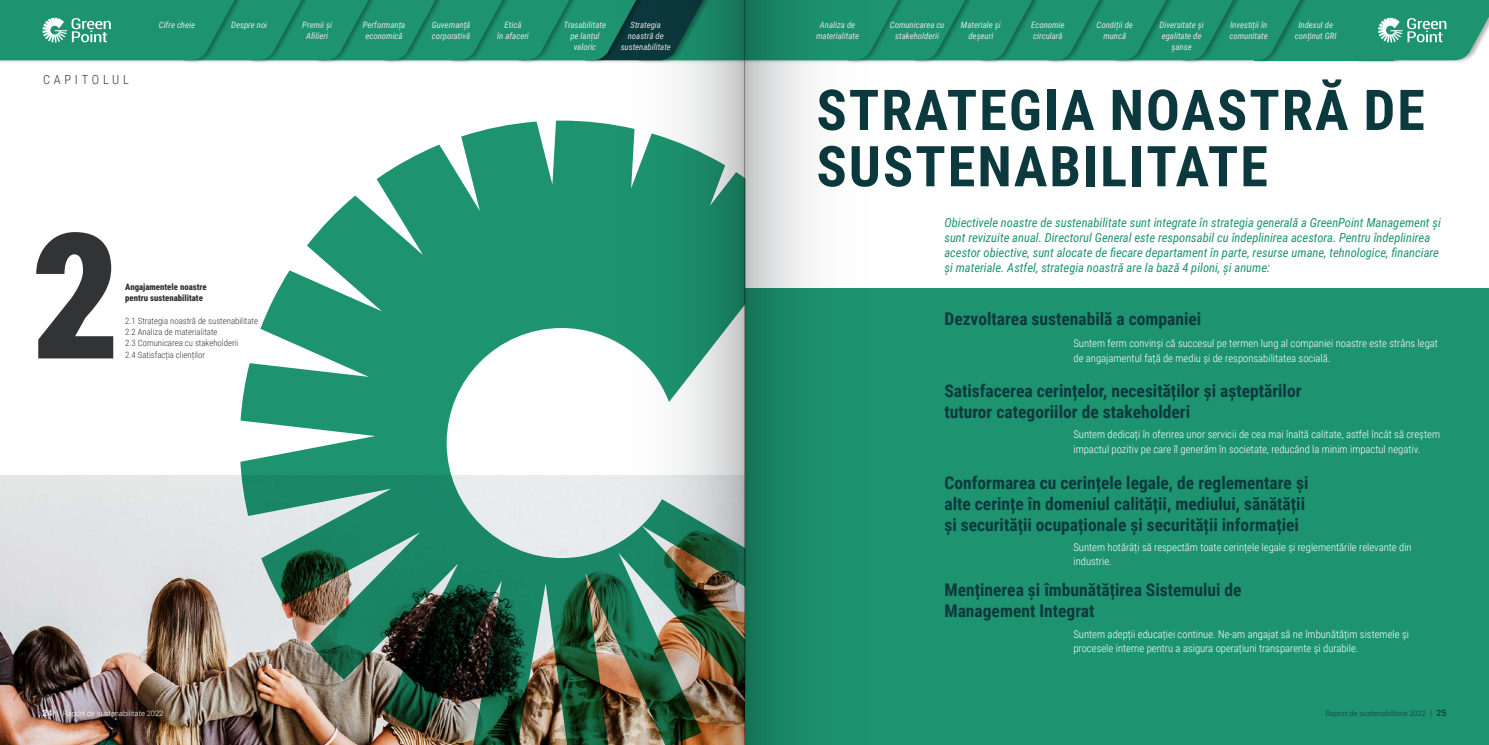
<style>
.page{position:relative;width:1489px;height:745px;background:#fff}
.page>*{position:absolute;margin:0;border:0;box-sizing:border-box;transform-origin:0 0}
.t1{font:900 175px "Roboto Condensed";color:#313334}
.t2{font:700 56.25px/56.2px "Roboto Condensed";letter-spacing:.035em;color:#0c393d}
.t3{font:700 17.5px/21px "Roboto Condensed";color:#0c393d}
.t4{font:italic 12.5px/15px "Roboto Condensed";color:#1d946f}
.t5{font:300 12.5px "Roboto Condensed";letter-spacing:.3em;color:#313334}
.t6{font:300 10.62px/14.4px "Roboto Condensed";color:#fff}
.t7{font:italic 8.75px/11.2px "Roboto Condensed";color:#e5e4e1;text-align:center}
.t8{font:300 8.75px/11.2px "Roboto Condensed";color:#313334}
.t9{font:900 8.75px/11.2px "Roboto Condensed";color:#313334}
.t10{font:300 7.5px "Roboto";color:#fff}
.t11{font:300 7.5px "Roboto";color:#0c393d}
.s1{font-weight:500;font-size:8.75px}
.s2{font-size:8.75px}
</style>
<div class="page">
<div style="left:745px;top:288px;width:743px;height:456px;background:#1d946f"></div>
<img style="left:0;top:475px;width:240px;height:269px">
<svg style="left:240px;top:120px;width:362px;height:624px"></svg>
<div style="left:1254px;top:0;width:140px;height:60px;background:#1d946f"></div>
<div style="left:1354px;top:0;width:134px;height:64px;background:#000;opacity:.3"></div>
<div style="left:1181px;top:0;width:131px;height:64px;background:#000;opacity:.3"></div>
<div style="left:1114px;top:0;width:131px;height:64px;background:#000;opacity:.3"></div>
<div style="left:1047px;top:0;width:131px;height:64px;background:#000;opacity:.3"></div>
<div style="left:980px;top:0;width:131px;height:64px;background:#000;opacity:.3"></div>
<div style="left:914px;top:0;width:131px;height:64px;background:#000;opacity:.3"></div>
<div style="left:847px;top:0;width:131px;height:64px;background:#000;opacity:.3"></div>
<div style="left:451px;top:0;width:131px;height:64px;background:#000;opacity:.3"></div>
<div style="left:384px;top:0;width:131px;height:64px;background:#000;opacity:.3"></div>
<div style="left:317px;top:0;width:131px;height:64px;background:#000;opacity:.3"></div>
<div style="left:250px;top:0;width:131px;height:64px;background:#000;opacity:.3"></div>
<div style="left:183px;top:0;width:131px;height:64px;background:#000;opacity:.3"></div>
<div style="left:0;top:0;width:247px;height:64px;background:#000;opacity:.3"></div>
<svg style="left:1354px;top:0;width:134px;height:60px"></svg>
<svg style="left:0;top:0;width:1305px;height:60px;background:#1e926e"></svg>
<svg style="left:744px;top:0;width:142px;height:744px"></svg>
<svg style="left:602px;top:0;width:142px;height:744px"></svg>
<p class="t7" style="left:159px;top:18px;width:38px">Cifre cheie</p>
<p class="t7" style="left:231px;top:19px;width:38px">Despre noi</p>
<p class="t7" style="left:302px;top:19px;width:31px">Premii și<br>Afilieri</p>
<p class="t7" style="left:363px;top:19px;width:44px;text-align:left">Performanța economică</p>
<p class="t7" style="left:432px;top:19px;width:40px;text-align:left">Guvernanță corporativă</p>
<p class="t7" style="left:497px;top:19px;width:33px">Etică<br>în afaceri</p>
<p class="t7" style="left:564px;top:19px;width:44px">Trasabilitate pe lanțul valoric</p>
<p class="t7" style="left:620px;top:19px;width:52px">Strategia noastră de sustenabilitate</p>
<p class="t7" style="left:816px;top:19px;width:45px">Analiza de materialitate</p>
<p class="t7" style="left:889px;top:19px;width:56px">Comunicarea cu stakeholderii</p>
<p class="t7" style="left:960px;top:19px;width:41px">Materiale și deșeuri</p>
<p class="t7" style="left:1031px;top:19px;width:35px;text-align:left">Economie circulară</p>
<p class="t7" style="left:1096px;top:19px;width:38px">Condiții de muncă</p>
<p class="t7" style="left:1159px;top:19px;width:46px">Diversitate și egalitate de șanse</p>
<p class="t7" style="left:1229px;top:19px;width:40px;text-align:left">Investiții în comunitate</p>
<p class="t7" style="left:1294px;top:19px;width:43px">Indexul de conținut GRI</p>
<p class="t5" style="left:43px;top:71px;width:87px">CAPITOLUL</p>
<h2 class="t2" style="left:816px;top:80px;width:610px">STRATEGIA NOASTRĂ DE<br>SUSTENABILITATE</h2>
<p class="t4" style="left:944px;top:214px;width:498px">Obiectivele noastre de sustenabilitate sunt integrate în strategia generală a GreenPoint Management și sunt revizuite anual. Directorul General este responsabil cu îndeplinirea acestora. Pentru îndeplinirea acestor obiective, sunt alocate de fiecare departament în parte, resurse umane, tehnologice, financiare și materiale. Astfel, strategia noastră are la bază 4 piloni, și anume:</p>
<h1 class="t1" style="left:31px;top:173px;width:91px">2</h1>
<p class="t9" style="left:125px;top:281px;width:83px">Angajamentele noastre pentru sustenabilitate</p>
<p class="t8" style="left:125px;top:314px;width:134px">2.1 Strategia noastră de sustenabilitate 2.2 Analiza de materialitate<br>2.3 Comunicarea cu stakeholderii<br>2.4 Satisfacția clienților</p>
<h3 class="t3" style="left:944px;top:307px;width:258px">Dezvoltarea sustenabilă a companiei</h3>
<p class="t6" style="left:1073px;top:336px;width:366px">Suntem ferm convinși că succesul pe termen lung al companiei noastre este strâns legat de angajamentul față de mediu și de responsabilitatea socială.</p>
<h3 class="t3" style="left:944px;top:379px;width:358px">Satisfacerea cerințelor, necesităților și așteptărilor tuturor categoriilor de stakeholderi</h3>
<p class="t6" style="left:1073px;top:426px;width:368px">Suntem dedicați în oferirea unor servicii de cea mai înaltă calitate, astfel încât să creștem impactul pozitiv pe care îl generăm în societate, reducând la minim impactul negativ.</p>
<h3 class="t3" style="left:944px;top:471px;width:365px">Conformarea cu cerințele legale, de reglementare și alte cerințe în domeniul calității, mediului, sănătății și securității ocupaționale și securității informației</h3>
<p class="t6" style="left:1073px;top:539px;width:340px">Suntem hotărâți să respectăm toate cerințele legale și reglementările relevante din industrie.</p>
<h3 class="t3" style="left:944px;top:578px;width:299px">Menținerea și îmbunătățirea Sistemului de<br>Management Integrat</h3>
<p class="t6" style="left:1073px;top:626px;width:337px">Suntem adepții educației continue. Ne-am angajat să ne îmbunătățim sistemele și procesele interne pentru a asigura operațiuni transparente și durabile.</p>
<p class="t10" style="left:43px;top:707px;width:122px"><span class="s1">24</span> <span class="s2">|</span> Raport de sustenabilitate 2022</p>
<p class="t11" style="left:1325px;top:707px;width:122px">Raport de sustenabilitate 2022 <span class="s2">|</span> <span class="s1">25</span></p>
</div>
